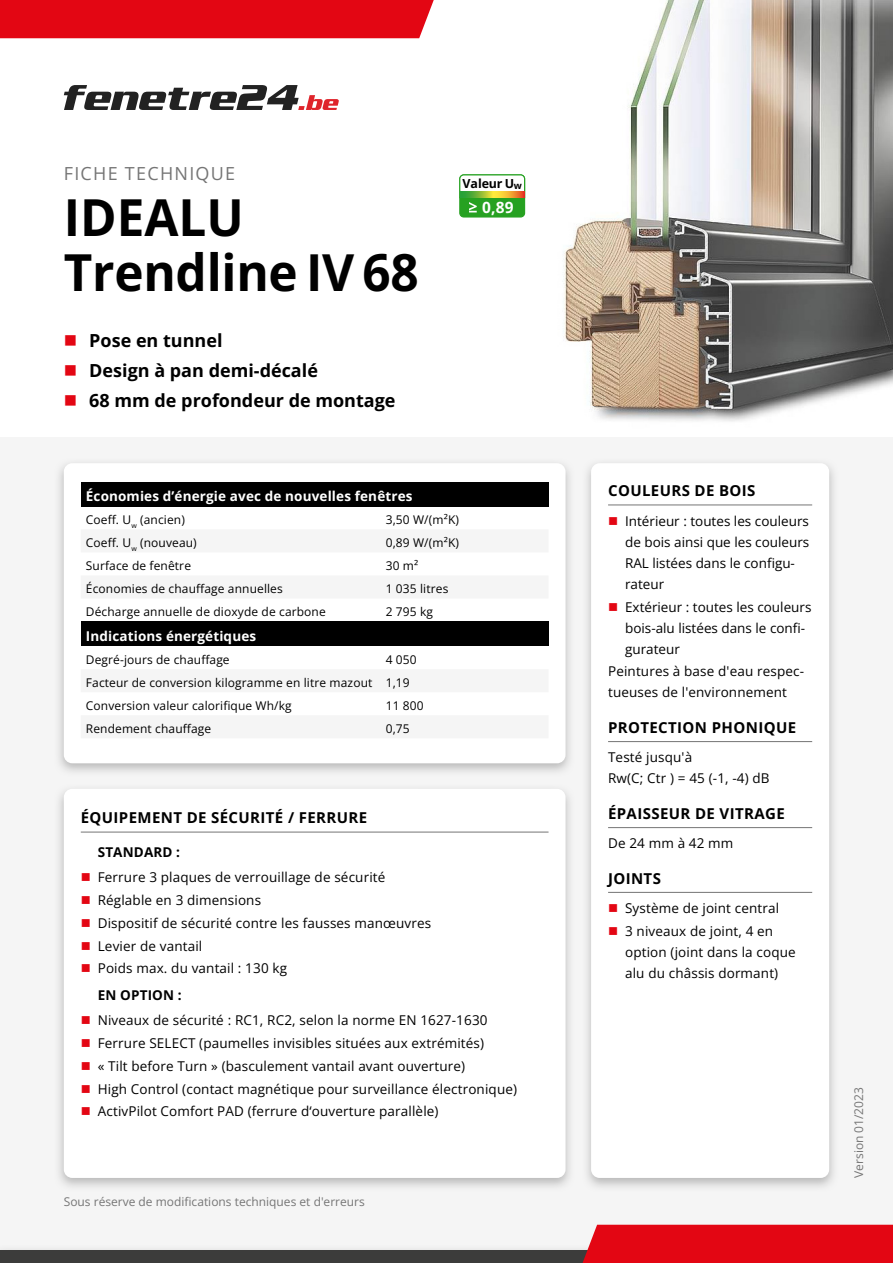
<style>
.page{position:relative;width:893px;height:1263px;background:#fff}
.page>*{position:absolute;margin:0;border:0;box-sizing:border-box;transform-origin:0 0}
.t1{font:700 51px/55.5px "Open Sans";letter-spacing:-.005em;color:#000}
.t2{font:700 18px "Open Sans";color:#000}
.t3{font:18px "Open Sans";letter-spacing:.07em;color:#757575}
.t4{font:700 15.45px "Open Sans";color:#fff}
.t5{font:700 15px "Open Sans";letter-spacing:.025em;color:#000}
.t6{font:13.5px/21px "Open Sans";letter-spacing:.01em;color:#000}
.t7{font:700 13.5px "Open Sans";letter-spacing:.01em;color:#fff}
.t8{font:700 13.5px "Open Sans";letter-spacing:.01em;color:#000}
.t9{font:700 12.45px "Open Sans";letter-spacing:-.01em;color:#000}
.t10{font:12px/23.1px "Open Sans";letter-spacing:.01em;color:#000}
.t11{font:12px "Open Sans";color:#757575}
.s1{color:#e30613}
.s2{font-size:9.45px}
.s3{font-weight:700}
</style>
<div class="page">
<img style="left:525px;top:0;width:368px;height:422px">
<div style="left:0;top:438px;width:893px;height:825px;background:#f5f5f5"></div>
<div style="left:0;top:1250px;width:893px;height:13px;background:#3c3c3b"></div>
<div style="left:583px;top:1225px;width:310px;height:38px;background:#e30613"></div>
<div style="left:64px;top:789px;width:502px;height:389px;background:#fff;border-radius:9px"></div>
<hr style="left:81px;top:832px;width:468px;height:1px;background:#757575">
<div style="left:64px;top:463px;width:502px;height:300px;background:#fff;border-radius:9px"></div>
<div style="left:81px;top:482px;width:468px;height:24px;background:#000"></div>
<div style="left:81px;top:621px;width:468px;height:25px;background:#000"></div>
<div style="left:591px;top:463px;width:238px;height:715px;background:#fff;border-radius:9px"></div>
<hr style="left:608px;top:505px;width:204px;height:1px;background:#757575">
<hr style="left:608px;top:741px;width:204px;height:1px;background:#757575">
<hr style="left:608px;top:827px;width:204px;height:1px;background:#757575">
<hr style="left:608px;top:892px;width:204px;height:1px;background:#757575">
<div style="left:460px;top:175px;width:65px;height:42px;background:#26a121;border-radius:4px"></div>
<div style="left:459px;top:174px;width:66px;height:44px;border:1px solid #26a121;border-radius:4px"></div>
<svg style="left:459px;top:174px;width:67px;height:38px"></svg>
<svg style="left:460px;top:192px;width:64px;height:5px"></svg>
<svg style="left:64px;top:85px;width:275px;height:25px"></svg>
<div style="left:0;top:0;width:434px;height:38px;background:#e30613"></div>
<h2 class="t3" style="left:64px;top:161px;width:173px">FICHE TECHNIQUE</h2>
<h1 class="t1" style="left:64px;top:188px;width:357px">IDEALU<br>Trendline IV 68</h1>
<h2 class="t2" style="left:64px;top:328px;width:160px"><span class="s1">■</span> Pose en tunnel</h2>
<h2 class="t2" style="left:64px;top:358px;width:256px"><span class="s1">■</span> Design à pan demi-décalé</h2>
<h2 class="t2" style="left:64px;top:388px;width:333px"><span class="s1">■</span> 68 mm de profondeur de montage</h2>
<p class="t9" style="left:463px;top:175px;width:61px">Valeur U<span class="s2">w</span></p>
<p class="t4" style="left:482px;top:197px;width:33px">0,89</p>
<p class="t7" style="left:86px;top:487px;width:328px">Économies d’énergie avec de nouvelles fenêtres</p>
<p class="t10" style="left:86px;top:508px;width:100px">Coeff. U<sub>w</sub> (ancien)</p>
<p class="t10" style="left:386px;top:508px;width:75px">3,50 W/(m²K)</p>
<p class="t10" style="left:86px;top:531px;width:112px">Coeff. U<sub>w</sub> (nouveau)</p>
<p class="t10" style="left:386px;top:531px;width:75px">0,89 W/(m²K)</p>
<p class="t10" style="left:86px;top:554px;width:107px">Surface de fenêtre</p>
<p class="t10" style="left:386px;top:554px;width:34px">30 m²</p>
<p class="t10" style="left:86px;top:577px;width:198px">Économies de chauffage annuelles</p>
<p class="t10" style="left:386px;top:577px;width:64px">1 035 litres</p>
<p class="t10" style="left:86px;top:600px;width:241px">Décharge annuelle de dioxyde de carbone</p>
<p class="t10" style="left:386px;top:600px;width:49px">2 795 kg</p>
<p class="t7" style="left:86px;top:627px;width:172px">Indications énergétiques</p>
<p class="t10" style="left:86px;top:648px;width:145px">Degré-jours de chauffage</p>
<p class="t10" style="left:86px;top:648px;width:332px;text-indent:300px">4 050<br>Facteur de conversion kilogramme en litre mazout 1,19<br>Conversion valeur calorifique Wh/kg</p>
<p class="t10" style="left:386px;top:694px;width:40px">11 800</p>
<p class="t10" style="left:86px;top:717px;width:127px">Rendement chauffage</p>
<p class="t10" style="left:386px;top:717px;width:26px">0,75</p>
<p class="t5" style="left:81px;top:808px;width:288px">ÉQUIPEMENT DE SÉCURITÉ / FERRURE</p>
<p class="t8" style="left:98px;top:843px;width:84px">STANDARD :</p>
<p class="t6" style="left:81px;top:867px;width:306px"><span class="s1">■</span> Ferrure 3 plaques de verrouillage de sécurité</p>
<p class="t6" style="left:81px;top:889px;width:182px"><span class="s1">■</span> Réglable en 3 dimensions</p>
<p class="t6" style="left:81px;top:912px;width:352px"><span class="s1">■</span> Dispositif de sécurité contre les fausses manœuvres</p>
<p class="t6" style="left:81px;top:935px;width:123px"><span class="s1">■</span> Levier de vantail</p>
<p class="t6" style="left:98px;top:954px;width:191px;line-height:27px;text-indent:-17px"><span class="s1">■</span> Poids max. du vantail : 130 kg<br><span class="s3">EN OPTION :</span></p>
<p class="t6" style="left:81px;top:1010px;width:408px"><span class="s1">■</span> Niveaux de sécurité : RC1, RC2, selon la norme EN 1627-1630</p>
<p class="t6" style="left:81px;top:1032px;width:405px"><span class="s1">■</span> Ferrure SELECT (paumelles invisibles situées aux extrémités)</p>
<p class="t6" style="left:81px;top:1055px;width:386px"><span class="s1">■</span> « Tilt before Turn » (basculement vantail avant ouverture)</p>
<p class="t6" style="left:81px;top:1078px;width:438px"><span class="s1">■</span> High Control (contact magnétique pour surveillance électronique)</p>
<p class="t6" style="left:81px;top:1100px;width:359px"><span class="s1">■</span> ActivPilot Comfort PAD (ferrure d‘ouverture parallèle)</p>
<p class="t11" style="left:64px;top:1193px;width:303px">Sous réserve de modifications techniques et d'erreurs</p>
<p class="t5" style="left:608px;top:480px;width:149px">COULEURS DE BOIS</p>
<p class="t6" style="left:625px;top:510px;width:186px;text-indent:-17px"><span class="s1">■</span> Intérieur : toutes les couleurs de bois ainsi que les couleurs<br>RAL listées dans le configu&shy;rateur</p>
<p class="t6" style="left:625px;top:596px;width:188px;text-indent:-17px"><span class="s1">■</span> Extérieur : toutes les couleurs bois-alu listées dans le confi&shy;gurateur</p>
<p class="t6" style="left:608px;top:660px;width:198px">Peintures à base d'eau respec&shy;tueuses de l'environnement</p>
<p class="t5" style="left:608px;top:717px;width:190px">PROTECTION PHONIQUE</p>
<p class="t6" style="left:608px;top:747px;width:163px">Testé jusqu'à<br>Rw(C; Ctr ) = 45 (-1, -4) dB</p>
<p class="t5" style="left:608px;top:803px;width:178px">ÉPAISSEUR DE VITRAGE</p>
<p class="t6" style="left:608px;top:833px;width:127px">De 24 mm à 42 mm</p>
<p class="t5" style="left:608px;top:868px;width:54px">JOINTS</p>
<p class="t6" style="left:608px;top:897px;width:173px"><span class="s1">■</span> Système de joint central</p>
<p class="t6" style="left:625px;top:920px;width:172px;text-indent:-17px"><span class="s1">■</span> 3 niveaux de joint, 4 en option (joint dans la coque alu du châssis dormant)</p>
<p class="t11" style="left:851px;top:1178px;width:92px;rotate:-90deg">Version 01/2023</p>
</div>
